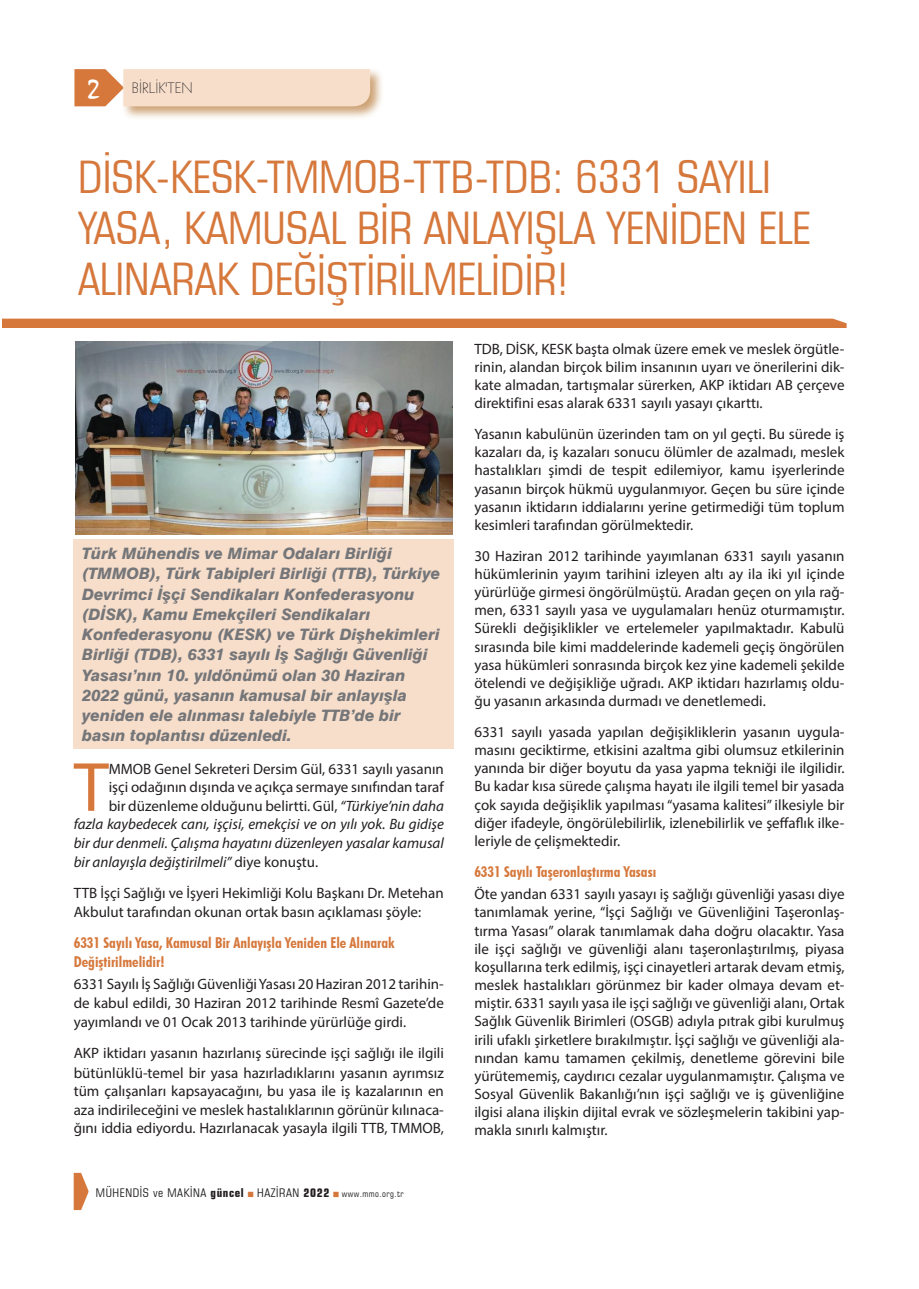
<style>
.page{position:relative;width:919px;height:1289px;background:#fff}
.page>*{position:absolute;margin:0;border:0;box-sizing:border-box;transform-origin:0 0}
.t1{font:70.2px "Myriad Pro";color:#d6783c}
.t2{font:condensed 45px/51px "Square 721 BT";color:#d6783c}
.t3{font:italic 800 15.75px/20.2px "Swiss 721 BT";color:#757679}
.t4{font:15px/18.1px "Myriad Pro";color:#231f20;text-align:justify}
.t5{font:italic 15px "Myriad Pro";color:#231f20}
.t6{font:700 condensed 15px/18.6px "Futura BT";color:#d6783c}
.t7{font:15px "Geometric 231 BT Light C";color:#231f20}
.t8{font:condensed 12px "Square 721 BT";letter-spacing:.05em;color:#231f20}
.s1{font-family:"TR Mystical Plain";font-size:27px;color:#fff}
.s2{font-style:italic}
.s3{font-style:normal}
.s4{font-weight:700}
.s5{font-size:9px}
</style>
<div class="page">
<svg style="left:74px;top:1172px;width:14px;height:37px"></svg>
<div style="left:121px;top:67px;width:263px;height:53px;background:#bd8448;opacity:.75"></div>
<svg style="left:74px;top:69px;width:296px;height:37px;background:#f2d1b9"></svg>
<svg style="left:2px;top:318px;width:844px;height:10px;background:#d88048"></svg>
<div style="left:74px;top:539px;width:380px;height:210px;background:#f7decb"></div>
<img style="left:75px;top:341px;width:377px;height:194px">
<p class="t7" style="left:88px;top:79px;width:106px"><span class="s1">2</span> BİRLİK'TEN</p>
<h2 class="t2" style="left:78px;top:151px;width:734px">DİSK-KESK-TMMOB-TTB-TDB: 6331 SAYILI<br>YASA, KAMUSAL BİR ANLAYIŞLA YENİDEN ELE<br>ALINARAK DEĞİŞTİRİLMELİDİR!</h2>
<p class="t3" style="left:82px;top:543px;width:359px">Türk Mühendis ve Mimar Odaları Birliği (TMMOB), Türk Tabipleri Birliği (TTB), Türkiye Devrimci İşçi Sendikaları Konfederasyonu (DİSK), Kamu Emekçileri Sendikaları Konfederasyonu (KESK) ve Türk Dişhekimleri Birliği (TDB), 6331 sayılı İş Sağlığı Güvenliği Yasası’nın 10. yıldönümü olan 30 Haziran 2022 günü, yasanın kamusal bir anlayışla yeniden ele alınması talebiyle TTB’de bir basın toplantısı düzenledi.</p>
<h1 class="t1" style="left:74px;top:744px;width:36px">T</h1>
<p class="t4" style="left:109px;top:759px;width:336px">MMOB Genel Sekreteri Dersim Gül, 6331 sayılı yasanın</p>
<p class="t4" style="left:109px;top:777px;width:336px">işçi odağının dışında ve açıkça sermaye sınıfından taraf</p>
<p class="t4" style="left:109px;top:796px;width:336px">bir düzenleme olduğunu belirtti. Gül, <span class="s2">“Türkiye’nin daha</span></p>
<p class="t5" style="left:74px;top:815px;width:371px">fazla kaybedecek canı, işçisi, emekçisi ve on yılı yok. Bu gidişe</p>
<p class="t5" style="left:74px;top:833px;width:371px">bir dur denmeli. Çalışma hayatını düzenleyen yasalar kamusal</p>
<p class="t5" style="left:74px;top:852px;width:246px">bir anlayışla değiştirilmeli” <span class="s3">diye konuştu.</span></p>
<p class="t4" style="left:74px;top:883px;width:371px;line-height:18.6px">TTB İşçi Sağlığı ve İşyeri Hekimliği Kolu Başkanı Dr. Metehan<br>Akbulut tarafından okunan ortak basın açıklaması şöyle:</p>
<p class="t6" style="left:74px;top:933px;width:322px">6331 Sayılı Yasa, Kamusal Bir Anlayışla Yeniden Ele Alınarak<br>Değiştirilmelidir!</p>
<p class="t4" style="left:74px;top:974px;width:371px;line-height:18.6px">6331 Sayılı İş Sağlığı Güvenliği Yasası 20 Haziran 2012 tarihin&shy;de kabul edildi, 30 Haziran 2012 tarihinde Resmî Gazete’de yayımlandı ve 01 Ocak 2013 tarihinde yürürlüğe girdi.</p>
<p class="t4" style="left:74px;top:1043px;width:371px;line-height:18.8px">AKP iktidarı yasanın hazırlanış sürecinde işçi sağlığı ile ilgili bütünlüklü-temel bir yasa hazırladıklarını yasanın ayrımsız tüm çalışanları kapsayacağını, bu yasa ile iş kazalarının en aza indirileceğini ve meslek hastalıklarının görünür kılınaca&shy;ğını iddia ediyordu. Hazırlanacak yasayla ilgili TTB, TMMOB,</p>
<p class="t8" style="left:96px;top:1185px;width:309px">MÜHENDİS ve MAKİNA <span class="s4">güncel</span> HAZİRAN <span class="s4">2022</span> <span class="s5">www.mmo.org.tr</span></p>
<p class="t4" style="left:474px;top:339px;width:371px">TDB, DİSK, KESK başta olmak üzere emek ve meslek örgütle&shy;rinin, alandan birçok bilim insanının uyarı ve önerilerini dik&shy;kate almadan, tartışmalar sürerken, AKP iktidarı AB çerçeve direktifini esas alarak 6331 sayılı yasayı çıkarttı.</p>
<p class="t4" style="left:474px;top:425px;width:371px">Yasanın kabulünün üzerinden tam on yıl geçti. Bu sürede iş kazaları da, iş kazaları sonucu ölümler de azalmadı, meslek hastalıkları şimdi de tespit edilemiyor, kamu işyerlerinde yasanın birçok hükmü uygulanmıyor. Geçen bu süre içinde yasanın iktidarın iddialarını yerine getirmediği tüm toplum kesimleri tarafından görülmektedir.</p>
<p class="t4" style="left:474px;top:546px;width:371px">30 Haziran 2012 tarihinde yayımlanan 6331 sayılı yasanın hükümlerinin yayım tarihini izleyen altı ay ila iki yıl içinde yürürlüğe girmesi öngörülmüştü. Aradan geçen on yıla rağ&shy;men, 6331 sayılı yasa ve uygulamaları henüz oturmamıştır.<br>Sürekli değişiklikler ve ertelemeler yapılmaktadır. Kabulü sırasında bile kimi maddelerinde kademeli geçiş öngörülen yasa hükümleri sonrasında birçok kez yine kademeli şekilde ötelendi ve değişikliğe uğradı. AKP iktidarı hazırlamış oldu&shy;ğu yasanın arkasında durmadı ve denetlemedi.</p>
<p class="t4" style="left:474px;top:722px;width:371px">6331 sayılı yasada yapılan değişikliklerin yasanın uygula&shy;masını geciktirme, etkisini azaltma gibi olumsuz etkilerinin yanında bir diğer boyutu da yasa yapma tekniği ile ilgilidir.<br>Bu kadar kısa sürede çalışma hayatı ile ilgili temel bir yasada çok sayıda değişiklik yapılması “yasama kalitesi” ilkesiyle bir diğer ifadeyle, öngörülebilirlik, izlenebilirlik ve şeffaflık ilke&shy;leriyle de çelişmektedir.</p>
<p class="t6" style="left:474px;top:862px;width:183px">6331 Sayılı Taşeronlaştırma Yasası</p>
<p class="t4" style="left:474px;top:884px;width:371px">Öte yandan 6331 sayılı yasayı iş sağlığı güvenliği yasası diye tanımlamak yerine, “İşçi Sağlığı ve Güvenliğini Taşeronlaş&shy;tırma Yasası” olarak tanımlamak daha doğru olacaktır. Yasa ile işçi sağlığı ve güvenliği alanı taşeronlaştırılmış, piyasa koşullarına terk edilmiş, işçi cinayetleri artarak devam etmiş, meslek hastalıkları görünmez bir kader olmaya devam et&shy;miştir. 6331 sayılı yasa ile işçi sağlığı ve güvenliği alanı, Ortak Sağlık Güvenlik Birimleri (OSGB) adıyla pıtrak gibi kurulmuş irili ufaklı şirketlere bırakılmıştır. İşçi sağlığı ve güvenliği ala&shy;nından kamu tamamen çekilmiş, denetleme görevini bile yürütememiş, caydırıcı cezalar uygulanmamıştır. Çalışma ve Sosyal Güvenlik Bakanlığı’nın işçi sağlığı ve iş güvenliğine ilgisi alana ilişkin dijital evrak ve sözleşmelerin takibini yap&shy;makla sınırlı kalmıştır.</p>
</div>
